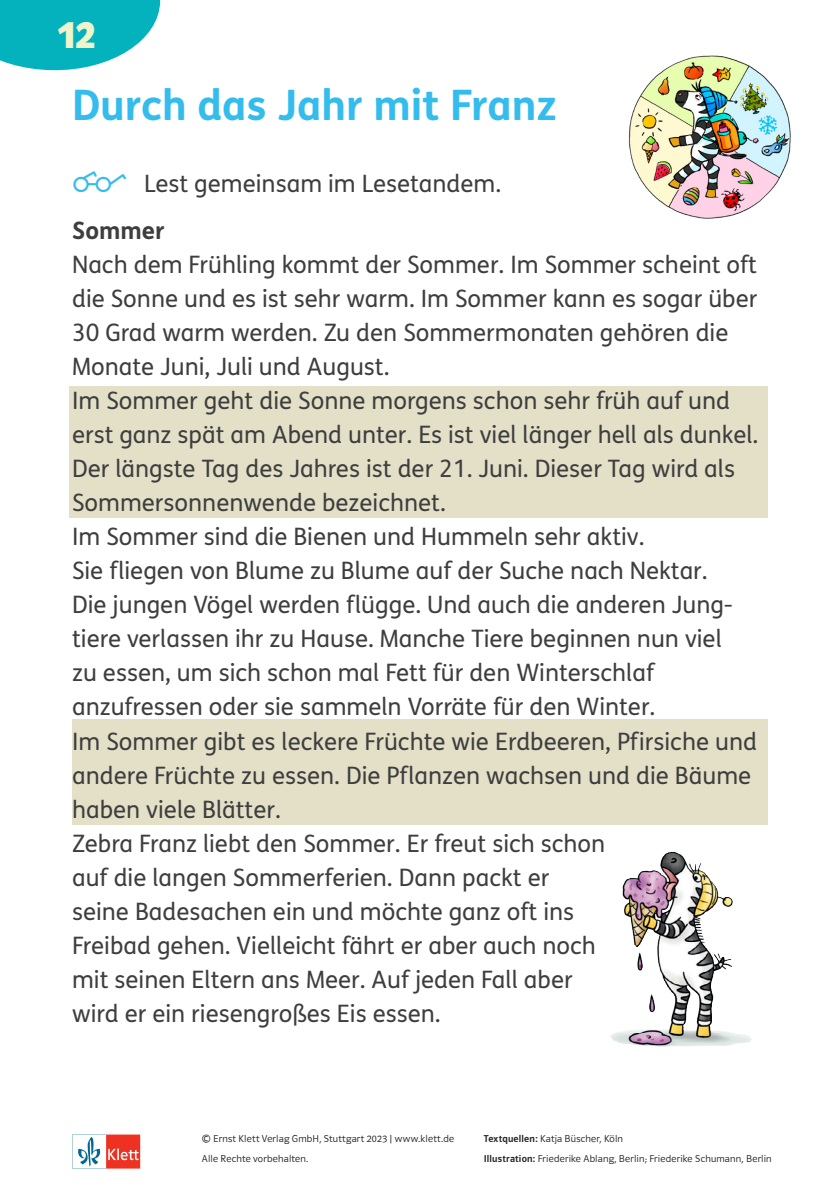
<style>
.page{position:relative;width:840px;height:1191px;background:#fff}
.page>*{position:absolute;margin:0;border:0;box-sizing:border-box;transform-origin:0 0}
.t1{font:700 42px "FS Klett GSV";color:#34bced}
.t2{font:700 40px "Polo GSV";color:#f0f4cb}
.t3{font:24px/34px "FS Klett GSV";color:#3e3e3f}
.t4{font:700 24px "FS Klett GSV";color:#3e3e3f}
.t5{font:10px/20px "Polo CE11 K Leicht";letter-spacing:.02em;color:#231f20}
.s1{font-family:"Polo CE11 K Krftg"}
</style>
<div class="page">
<svg style="left:0;top:0;width:161px;height:71px"></svg>
<svg style="left:72px;top:1134px;width:68px;height:34px"></svg>
<img style="left:628px;top:55px;width:163px;height:164px">
<div style="left:70px;top:386px;width:697px;height:131px;background:#e3e0c7"></div>
<div style="left:73px;top:719px;width:694px;height:105px;background:#e3e0c7"></div>
<img style="left:621px;top:852px;width:53px;height:180px">
<h2 class="t2" style="left:58px;top:12px;width:39px">12</h2>
<h1 class="t1" style="left:72px;top:73px;width:486px">Durch das Jahr mit Franz</h1>
<p class="t3" style="left:144px;top:166px;width:358px">Lest gemeinsam im Lesetandem.</p>
<p class="t4" style="left:72px;top:212px;width:94px">Sommer</p>
<p class="t3" style="left:72px;top:247px;width:687px">Nach dem Frühling kommt der Sommer. Im Sommer scheint oft die Sonne und es ist sehr warm. Im Sommer kann es sogar über 30 Grad warm werden. Zu den Sommermonaten gehören die Monate Juni, Juli und August.<br>Im Sommer geht die Sonne morgens schon sehr früh auf und erst ganz spät am Abend unter. Es ist viel länger hell als dunkel.<br>Der längste Tag des Jahres ist der 21. Juni. Dieser Tag wird als Sommersonnenwende bezeichnet.<br>Im Sommer sind die Bienen und Hummeln sehr aktiv.<br>Sie fliegen von Blume zu Blume auf der Suche nach Nektar.<br>Die jungen Vögel werden flügge. Und auch die anderen Jung&shy;tiere verlassen ihr zu Hause. Manche Tiere beginnen nun viel<br>zu essen, um sich schon mal Fett für den Winterschlaf anzufressen oder sie sammeln Vorräte für den Winter.<br>Im Sommer gibt es leckere Früchte wie Erdbeeren, Pfirsiche und andere Früchte zu essen. Die Pflanzen wachsen und die Bäume haben viele Blätter.<br>Zebra Franz liebt den Sommer. Er freut sich schon<br>auf die langen Sommerferien. Dann packt er<br>seine Badesachen ein und möchte ganz oft ins<br>Freibad gehen. Vielleicht fährt er aber auch noch<br>mit seinen Eltern ans Meer. Auf jeden Fall aber<br>wird er ein riesengroßes Eis essen.</p>
<p class="t5" style="left:202px;top:1128px;width:253px">© Ernst Klett Verlag GmbH, Stuttgart 2023 | www.klett.de<br>Alle Rechte vorbehalten.</p>
<p class="t5" style="left:483px;top:1128px;width:289px"><span class="s1">Textquellen:</span> Katja Büscher, Köln<br><span class="s1">Illustration:</span> Friederike Ablang, Berlin; Friederike Schumann, Berlin</p>
</div>
